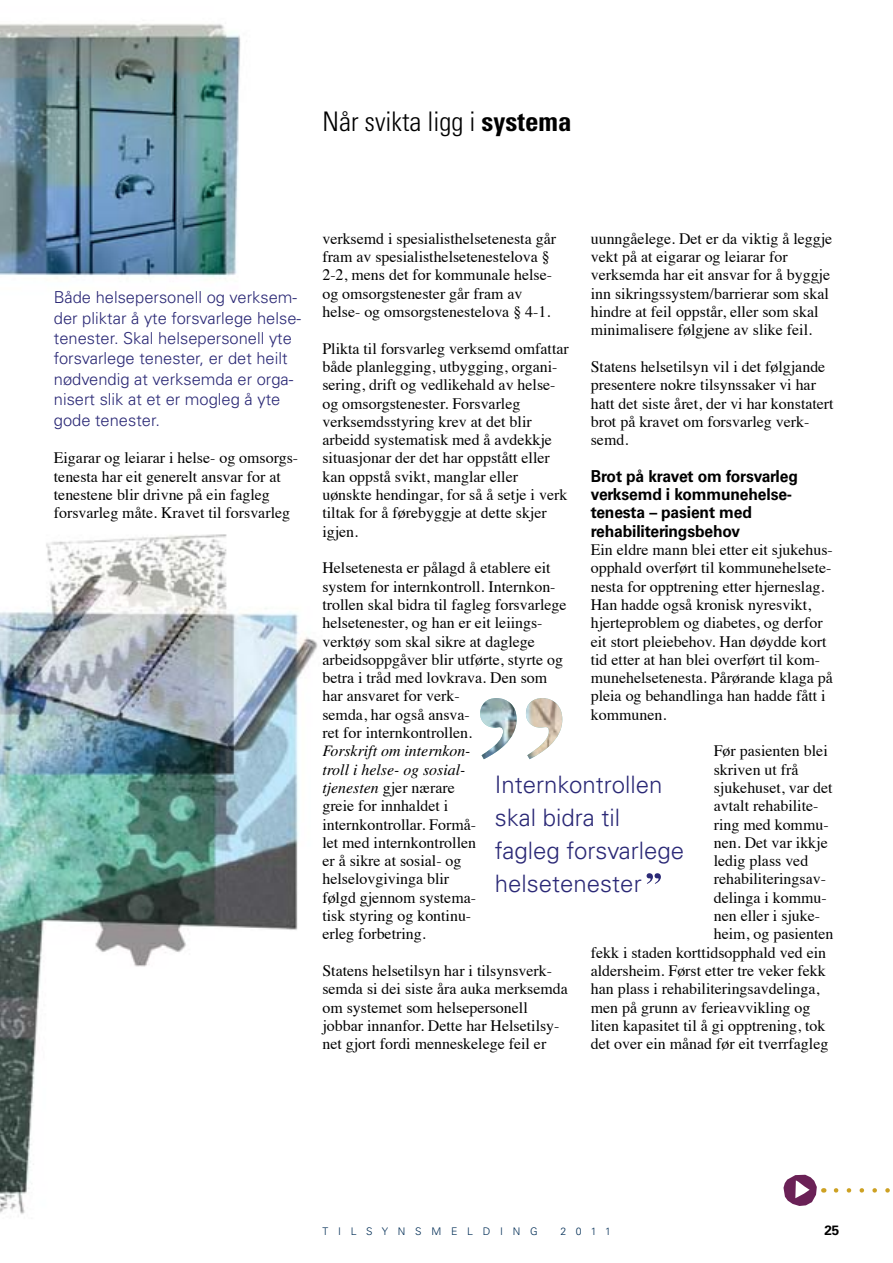
<style>
.page{position:relative;width:893px;height:1263px;background:#fff}
.page>*{position:absolute;margin:0;border:0;box-sizing:border-box;transform-origin:0 0}
.t1{font:300 condensed 27px "Univers LT Std";color:#000}
.t2{font:300 24px/33px "Univers LT Std";color:#2b2976}
.t3{font:300 16.5px/20.4px "Univers LT Std";color:#2b2976}
.t4{font:700 16.5px/18.3px "Univers LT Std";letter-spacing:-.01em;color:#000;scale:.95 1}
.t5{font:15.9px/18.3px "Times";color:#000}
.t6{font:italic 15.9px/18.3px "Times LT Std";color:#000}
.t7{font:700 13.5px "Univers LT Std";color:#000}
.t8{font:300 10.5px "Univers LT Std";letter-spacing:.93em;color:#002d55}
.s1{font-weight:700}
.s2{font-family:"Times LT Std";font-style:italic}
</style>
<div class="page">
<svg style="left:783px;top:1175px;width:34px;height:31px"></svg>
<svg style="left:836px;top:1188px;width:54px;height:4px"></svg>
<img style="left:0;top:23px;width:318px;height:1191px">
<img style="left:480px;top:698px;width:82px;height:61px">
<svg style="left:647px;top:873px;width:14px;height:11px"></svg>
<h1 class="t1" style="left:323px;top:105px;width:250px">Når svikta ligg i <span class="s1">systema</span></h1>
<p class="t3" style="left:54px;top:287px;width:249px">Både helsepersonell og verksem&shy;der pliktar å yte forsvarlege helse&shy;tenester. Skal helsepersonell yte forsvarlege tenester, er det heilt nødvendig at verksemda er orga&shy;nisert slik at et er mogleg å yte gode tenester.</p>
<p class="t5" style="left:54px;top:448px;width:246px">Eigarar og leiarar i helse- og omsorgs&shy;tenesta har eit generelt ansvar for at tenestene blir drivne på ein fagleg forsvarleg måte. Kravet til forsvarleg</p>
<p class="t5" style="left:591px;top:228px;width:243px">uunngåelege. Det er da viktig å leggje vekt på at eigarar og leiarar for verksemda har eit ansvar for å byggje inn sikringssystem/barrierar som skal hindre at feil oppstår, eller som skal minimalisere følgjene av slike feil.</p>
<p class="t5" style="left:591px;top:356px;width:244px">Statens helsetilsyn vil i det følgjande presentere nokre tilsynssaker vi har hatt det siste året, der vi har konstatert brot på kravet om forsvarleg verk&shy;semd.</p>
<p class="t4" style="left:591px;top:467px;width:220px">Brot på kravet om forsvarleg verksemd i kommunehelse&shy;tenesta – pasient med rehabiliteringsbehov</p>
<p class="t5" style="left:591px;top:539px;width:243px">Ein eldre mann blei etter eit sjukehus&shy;opphald overført til kommunehelsete&shy;nesta for opptrening etter hjerneslag.<br>Han hadde også kronisk nyresvikt, hjerteproblem og diabetes, og derfor eit stort pleiebehov. Han døydde kort tid etter at han blei overført til kom&shy;munehelsetenesta. Pårørande klaga på pleia og behandlinga han hadde fått i kommunen.</p>
<p class="t5" style="left:714px;top:740px;width:115px">Før pasienten blei</p>
<p class="t5" style="left:714px;top:759px;width:86px">skriven ut frå</p>
<p class="t5" style="left:714px;top:777px;width:120px">sjukehuset, var det</p>
<p class="t5" style="left:714px;top:795px;width:106px">avtalt rehabilite-</p>
<p class="t5" style="left:714px;top:814px;width:116px">ring med kommu-</p>
<p class="t5" style="left:714px;top:832px;width:115px">nen. Det var ikkje</p>
<p class="t5" style="left:714px;top:850px;width:96px">ledig plass ved</p>
<p class="t5" style="left:714px;top:868px;width:114px">rehabiliteringsav-</p>
<p class="t5" style="left:714px;top:887px;width:115px">delinga i kommu-</p>
<p class="t5" style="left:714px;top:905px;width:108px">nen eller i sjuke-</p>
<p class="t5" style="left:714px;top:923px;width:121px">heim, og pasienten</p>
<p class="t5" style="left:591px;top:942px;width:237px">fekk i staden korttidsopphald ved ein</p>
<p class="t5" style="left:591px;top:960px;width:236px">aldersheim. Først etter tre veker fekk</p>
<p class="t5" style="left:591px;top:978px;width:230px">han plass i rehabiliteringsavdelinga,</p>
<p class="t5" style="left:591px;top:997px;width:221px">men på grunn av ferieavvikling og</p>
<p class="t5" style="left:591px;top:1015px;width:236px">liten kapasitet til å gi opptrening, tok</p>
<p class="t5" style="left:591px;top:1033px;width:239px">det over ein månad før eit tverrfagleg</p>
<p class="t5" style="left:322px;top:228px;width:235px">verksemd i spesialisthelsetenesta går fram av spesialisthelsetenestelova § 2-2, mens det for kommunale helse&shy;og omsorgstenester går fram av helse- og omsorgstenestelova § 4-1.</p>
<p class="t5" style="left:322px;top:338px;width:248px">Plikta til forsvarleg verksemd omfattar både planlegging, utbygging, organi&shy;sering, drift og vedlikehald av helse&shy;og omsorgstenester. Forsvarleg verksemdsstyring krev at det blir arbeidd systematisk med å avdekkje situasjonar der det har oppstått eller kan oppstå svikt, manglar eller uønskte hendingar, for så å setje i verk tiltak for å førebyggje at dette skjer igjen.</p>
<p class="t5" style="left:322px;top:557px;width:246px">Helsetenesta er pålagd å etablere eit system for internkontroll. Internkon&shy;trollen skal bidra til fagleg forsvarlege helsetenester, og han er eit leiings&shy;verktøy som skal sikre at daglege arbeidsoppgåver blir utførte, styrte og betra i tråd med lovkrava. Den som har ansvaret for verk-<br>semda, har også ansva-<br>ret for internkontrollen.</p>
<p class="t6" style="left:322px;top:742px;width:150px">Forskrift om internkon&shy;troll i helse- og sosial-</p>
<p class="t5" style="left:322px;top:777px;width:155px"><span class="s2">tjenesten</span> gjer nærare greie for innhaldet i internkontrollar. Formå&shy;let med internkontrollen er å sikre at sosial- og helselovgivinga blir følgd gjennom systema&shy;tisk styring og kontinu&shy;erleg forbetring.</p>
<p class="t5" style="left:322px;top:960px;width:247px">Statens helsetilsyn har i tilsynsverk&shy;semda si dei siste åra auka merksemda om systemet som helsepersonell jobbar innanfor. Dette har Helsetilsy&shy;net gjort fordi menneskelege feil er</p>
<h2 class="t2" style="left:495px;top:768px;width:191px">Internkontrollen skal bidra til fagleg forsvarlege helsetenester</h2>
<p class="t8" style="left:323px;top:1225px;width:217px">TILSYNSMELDING</p>
<p class="t8" style="left:560px;top:1225px;width:52px">2011</p>
<p class="t7" style="left:824px;top:1223px;width:17px">25</p>
</div>
